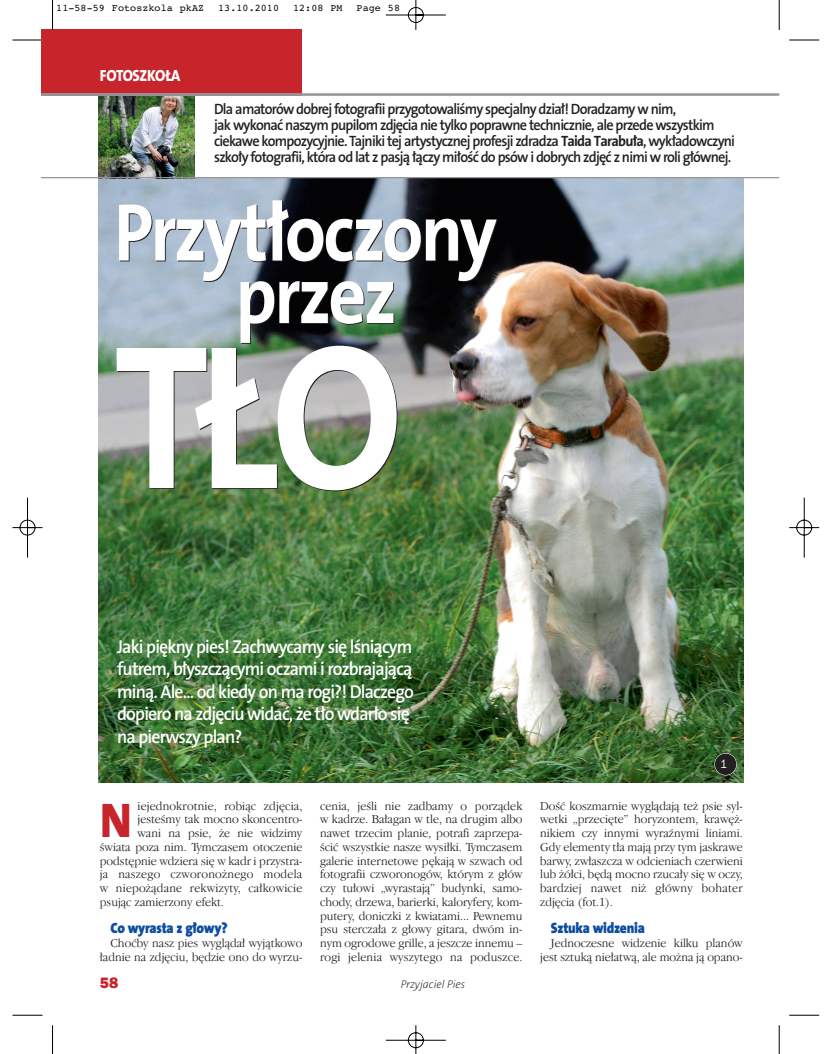
<style>
.page{position:relative;width:833px;height:1054px;background:#fff}
.page>*{position:absolute;margin:0;border:0;box-sizing:border-box;transform-origin:0 0}
.t1{font:207.5px "Grundfos The Sans CE7 B";color:#fff;scale:.9 1}
.t2{font:82.5px/62.5px "Grundfos The Sans CE7 B";letter-spacing:-.035em;color:#fff;text-align:center;scale:.9 1}
.t3{font:49px "Grundfos The Sans CE8 XB";color:#c8242b;scale:.95 1}
.t4{font:18.75px/22.5px "Grundfos The Sans CE6 SB";letter-spacing:-.045em;color:#fff;scale:.95 1}
.t5{font:16.25px "Grundfos The Sans CE8 XB";letter-spacing:-.03em;color:#fff;scale:.9 1}
.t6{font:15px/16.2px "Grundfos The Sans CE6 SB";letter-spacing:-.055em;color:#231f20;scale:.95 1}
.t7{font:15px "Grundfos The Sans CE9 BL";letter-spacing:-.02em;color:#0d4da1;scale:.9 1}
.t8{font:800 15px "Franklin Gothic PL";color:#c8242b}
.t9{font:300 12.5px/13.8px "Garamond ITCPL";color:#231f20;text-align:right;scale:.95 1}
.t10{font:300 12.5px "Garamond ITCPL";letter-spacing:.02em;color:#231f20;scale:.95 1}
.t11{font:11.88px "Franklin Gothic PL";color:#fff;scale:.9 1}
.t12{font:italic 11.25px "Grundfos The Sans CE2 XL";color:#231f20}
.t13{font:10px "Courier";letter-spacing:.01em;color:#000}
.s1{font-family:"Grundfos The Sans CE7 B"}
</style>
<div class="page">
<img style="left:12px;top:0;width:807px;height:1054px">
<p class="t13" style="left:56px;top:5px;width:149px">11-58-59 Fotoszkola pkAZ</p>
<p class="t13" style="left:218px;top:5px;width:62px">13.10.2010</p>
<p class="t13" style="left:293px;top:5px;width:51px">12:08 PM</p>
<p class="t13" style="left:356px;top:5px;width:45px">Page 58</p>
<h3 class="t5" style="left:100px;top:69px;width:91px">FOTOSZKOŁA</h3>
<p class="t6" style="left:214px;top:102px;width:550px">Dla amatorów dobrej fotografii przygotowaliśmy specjalny dział! Doradzamy w nim,<br>jak wykonać naszym pupilom zdjęcia nie tylko poprawne technicznie, ale przede wszystkim ciekawe kompozycyjnie. Tajniki tej artystycznej profesji zdradza <span class="s1">Taida Tarabuła</span>, wykładowczyni szkoły fotografii, która od lat z pasją łączy miłość do psów i dobrych zdjęć z nimi w roli głównej.</p>
<h2 class="t2" style="left:114px;top:209px;width:427px">Przytłoczony przez</h2>
<h1 class="t1" style="left:114px;top:336px;width:322px">TŁO</h1>
<h3 class="t4" style="left:117px;top:637px;width:314px">Jaki piękny pies! Zachwycamy się lśniącym futrem, błyszczącymi oczami i rozbrajającą miną. Ale... od kiedy on ma rogi?! Dlaczego dopiero na zdjęciu widać, że tło wdarło się na pierwszy plan?</h3>
<p class="t11" style="left:720px;top:759px;width:9px">1</p>
<h3 class="t3" style="left:100px;top:801px;width:35px">N</h3>
<p class="t9" style="left:137px;top:800px;width:175px">iejednokrotnie, robiàc zdj´cia,</p>
<p class="t9" style="left:137px;top:813px;width:175px">jesteÊmy tak mocno skoncentro-</p>
<p class="t9" style="left:137px;top:827px;width:175px">wani na psie, ˝e nie widzimy</p>
<p class="t9" style="left:100px;top:841px;width:214px">Êwiata poza nim. Tymczasem otoczenie</p>
<p class="t9" style="left:100px;top:855px;width:214px">podst´pnie wdziera si´ w kadr i przystra-</p>
<p class="t10" style="left:100px;top:870px;width:214px">ja naszego czworono˝nego modela</p>
<p class="t9" style="left:100px;top:882px;width:214px">w niepo˝àdane rekwizyty, ca∏kowicie</p>
<p class="t9" style="left:100px;top:896px;width:132px">psujàc zamierzony efekt.</p>
<p class="t7" style="left:110px;top:922px;width:132px">Co wyrasta z głowy?</p>
<p class="t9" style="left:100px;top:937px;width:214px">Choçby nasz pies wyglàda∏ wyjàtkowo ∏adnie na zdj´ciu, b´dzie ono do wyrzu-</p>
<p class="t9" style="left:320px;top:800px;width:215px;text-align:justify">cenia, jeÊli nie zadbamy o porzàdek w kadrze. Ba∏agan w tle, na drugim albo nawet trzecim planie, potrafi zaprzepa-Êciç wszystkie nasze wysi∏ki. Tymczasem galerie internetowe p´kajà w szwach od fotografii czworonogów, którym z g∏ów czy tu∏owi „wyrastajà” budynki, samo&shy;chody, drzewa, barierki, kaloryfery, kom&shy;putery, doniczki z kwiatami... Pewnemu psu stercza∏a z g∏owy gitara, dwóm in&shy;nym ogrodowe grille, a jeszcze innemu – rogi jelenia wyszytego na poduszce.</p>
<p class="t9" style="left:540px;top:800px;width:215px;text-align:justify">DoÊç koszmarnie wyglàdajà te˝ psie syl&shy;wetki „przeci´te” horyzontem, kraw´˝- nikiem czy innymi wyraênymi liniami.<br>Gdy elementy t∏a majà przy tym jaskrawe barwy, zw∏aszcza w odcieniach czerwieni lub ˝ó∏ci, b´dà mocno rzuca∏y si´ w oczy, bardziej nawet ni˝ g∏ówny bohater zdj´cia (fot.1).</p>
<p class="t7" style="left:551px;top:922px;width:106px">Sztuka widzenia</p>
<p class="t9" style="left:540px;top:937px;width:215px">Jednoczesne widzenie kilku planów jest sztukà nie∏atwà, ale mo˝na jà opano-</p>
<p class="t8" style="left:100px;top:977px;width:20px">58</p>
<p class="t12" style="left:400px;top:980px;width:66px">Przyjaciel Pies</p>
</div>
